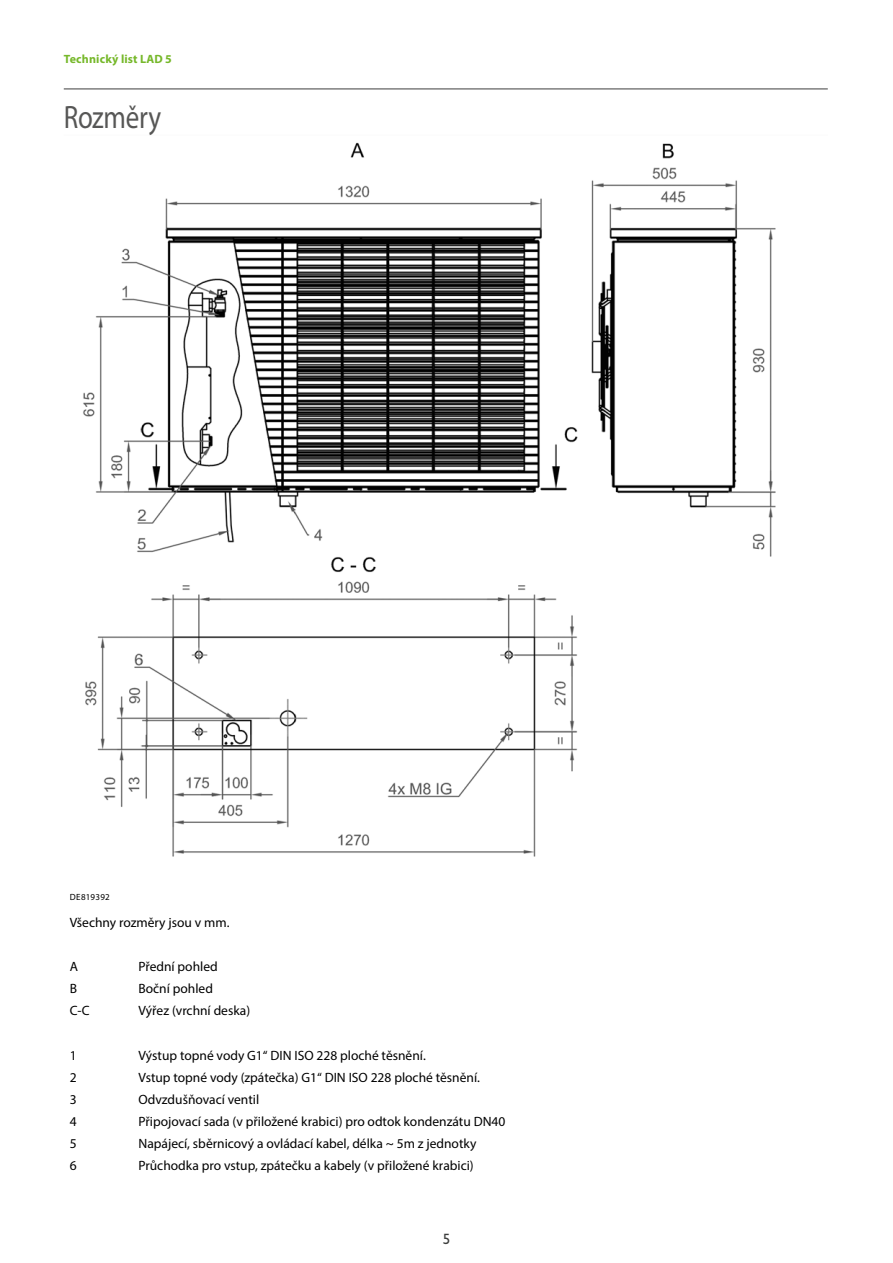
<style>
.page{position:relative;width:893px;height:1263px;background:#fff}
.page>*{position:absolute;margin:0;border:0;box-sizing:border-box;transform-origin:0 0}
.t1{font:32.4px "Myriad Pro";letter-spacing:-.01em;color:#575756;scale:.83 1}
.t2{font:15px "Gill Sans Std";color:#3d3e3d}
.t3{font:13.5px "Myriad Pro";color:#000}
.t4{font:700 12px "Myriad Pro";letter-spacing:.015em;color:#76b82a}
.t5{font:9px "Myriad Pro";letter-spacing:.035em;color:#000}
</style>
<div class="page">
<hr style="left:64px;top:89px;width:764px;height:1px;background:#3d3e3d">
<img style="left:83px;top:142px;width:693px;height:715px">
<p class="t4" style="left:64px;top:51px;width:110px">Technický list LAD 5</p>
<h1 class="t1" style="left:64px;top:97px;width:119px">Rozměry</h1>
<p class="t5" style="left:70px;top:891px;width:42px">DE819392</p>
<p class="t3" style="left:70px;top:914px;width:161px">Všechny rozměry jsou v mm.</p>
<p class="t3" style="left:70px;top:958px;width:10px">A</p>
<p class="t3" style="left:138px;top:958px;width:81px">Přední pohled</p>
<p class="t3" style="left:70px;top:980px;width:9px">B</p>
<p class="t3" style="left:138px;top:980px;width:76px">Boční pohled</p>
<p class="t3" style="left:70px;top:1002px;width:21px">C-C</p>
<p class="t3" style="left:138px;top:1002px;width:113px">Výřez (vrchní deska)</p>
<p class="t3" style="left:70px;top:1047px;width:8px">1</p>
<p class="t3" style="left:138px;top:1047px;width:289px">Výstup topné vody G1“ DIN ISO 228 ploché těsnění.</p>
<p class="t3" style="left:70px;top:1069px;width:8px">2</p>
<p class="t3" style="left:138px;top:1069px;width:343px">Vstup topné vody (zpátečka) G1“ DIN ISO 228 ploché těsnění.</p>
<p class="t3" style="left:70px;top:1091px;width:8px">3</p>
<p class="t3" style="left:138px;top:1091px;width:122px">Odvzdušňovací ventil</p>
<p class="t3" style="left:70px;top:1113px;width:8px">4</p>
<p class="t3" style="left:138px;top:1113px;width:368px">Připojovací sada (v přiložené krabici) pro odtok kondenzátu DN40</p>
<p class="t3" style="left:70px;top:1135px;width:8px">5</p>
<p class="t3" style="left:138px;top:1135px;width:339px">Napájecí, sběrnicový a ovládací kabel, délka ~ 5m z jednotky</p>
<p class="t3" style="left:70px;top:1157px;width:8px">6</p>
<p class="t3" style="left:138px;top:1157px;width:337px">Průchodka pro vstup, zpátečku a kabely (v přiložené krabici)</p>
<p class="t2" style="left:443px;top:1230px;width:9px">5</p>
</div>
